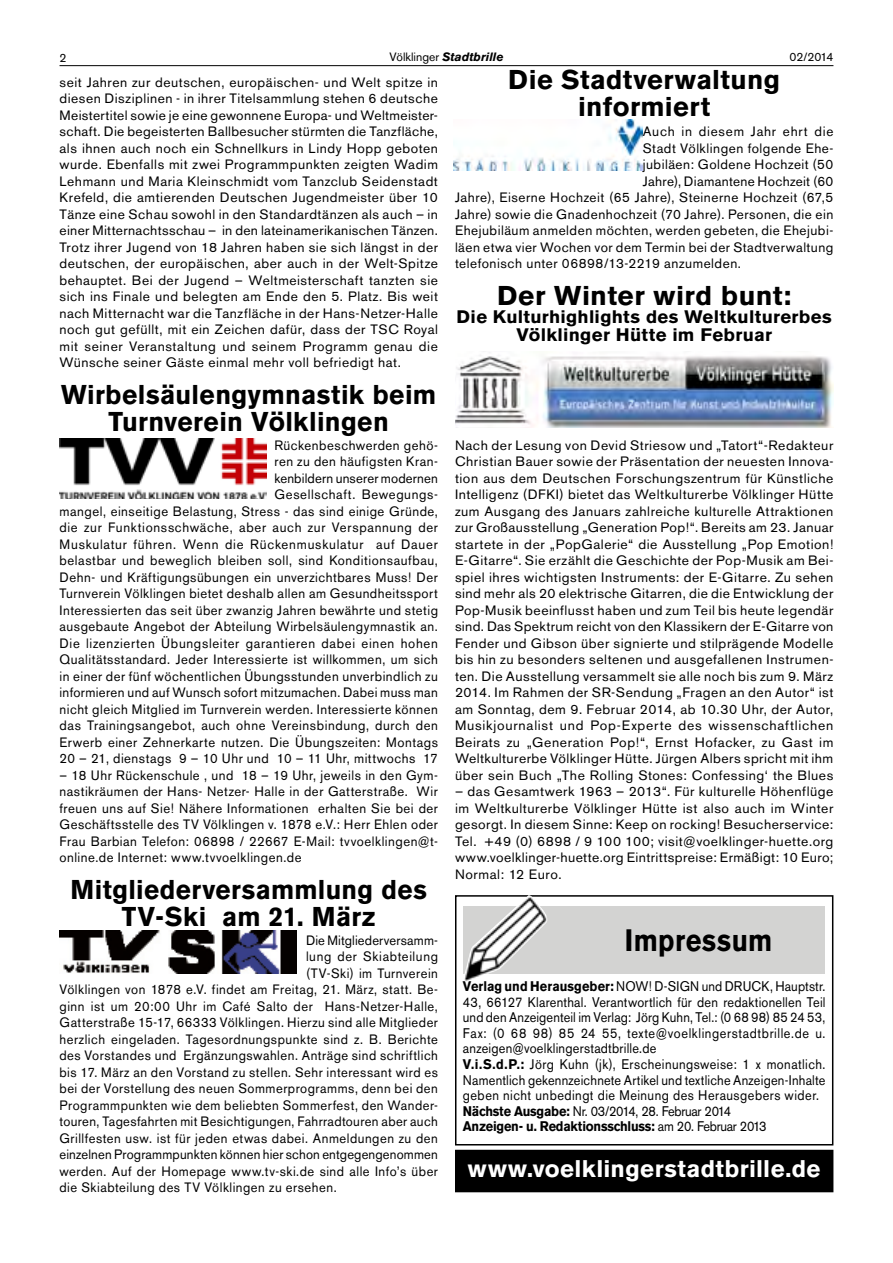
<style>
.page{position:relative;width:893px;height:1263px;background:#fff}
.page>*{position:absolute;margin:0;border:0;box-sizing:border-box;transform-origin:0 0}
.t1{font:700 30.75px "Akzidenz Grotesk BQ";letter-spacing:.02em;color:#000;scale:.88 1}
.t2{font:700 27px/27px "Akzidenz Grotesk BQ";letter-spacing:.015em;color:#000;text-align:center}
.t3{font:700 27px/27px "Akzidenz Grotesk BQ";letter-spacing:.015em;color:#000;text-align:center;scale:.96 1}
.t4{font:700 23.85px "Akzidenz Grotesk BQ";letter-spacing:.015em;color:#fff}
.t5{font:700 18px/18px "Akzidenz Grotesk BQ";letter-spacing:.015em;color:#000;text-align:center}
.t6{font:13.8px/15.6px "Akzidenz Grotesk BQ";letter-spacing:.02em;color:#000;scale:.92 1}
.t7{font:13.5px/16.5px "Akzidenz Grotesk BQ";letter-spacing:.04em;color:#000;text-align:justify}
.t8{font:13.5px "Akzidenz Grotesk BQ";letter-spacing:.04em;color:#000;scale:.96 1}
.t9{font:13.5px "Akzidenz Grotesk BQ";letter-spacing:.01em;color:#000;scale:.96 1}
.t10{font:13.5px "Akzidenz Grotesk BQ";letter-spacing:.015em;color:#000;scale:.96 1}
.t11{font:italic 700 12px "Akzidenz Grotesk BQ";color:#000}
.t12{font:12px "Akzidenz Grotesk BQ";letter-spacing:-.035em;color:#000}
.s1{font-weight:400;font-style:normal}
.s2{font-weight:700}
</style>
<div class="page">
<hr style="left:60px;top:65px;width:773px;height:1px;background:#000">
<div style="left:455px;top:895px;width:378px;height:250px;border:2px solid #000"></div>
<div style="left:463px;top:906px;width:361px;height:68px;background:#d3d3d2"></div>
<img style="left:464px;top:895px;width:83px;height:86px">
<div style="left:456px;top:1150px;width:377px;height:41px;background:#000"></div>
<div style="left:455px;top:1150px;width:378px;height:42px;border:1px solid #000"></div>
<img style="left:60px;top:930px;width:237px;height:43px">
<img style="left:454px;top:120px;width:189px;height:50px">
<img style="left:60px;top:438px;width:207px;height:60px">
<img style="left:455px;top:351px;width:378px;height:76px">
<p class="t12" style="left:60px;top:51px;width:8px">2</p>
<p class="t11" style="left:389px;top:50px;width:116px"><span class="s1">Völklinger</span> Stadtbrille</p>
<p class="t12" style="left:789px;top:50px;width:45px">02/2014</p>
<p class="t7" style="left:60px;top:74px;width:380px">seit Jahren zur deutschen, europäischen- und Welt spitze in diesen Disziplinen - in ihrer Titelsammlung stehen 6 deutsche Meistertitel sowie je eine gewonnene Europa- und Weltmeister&shy;schaft. Die begeisterten Ballbesucher stürmten die Tanzfläche, als ihnen auch noch ein Schnellkurs in Lindy Hopp geboten wurde. Ebenfalls mit zwei Programmpunkten zeigten Wadim Lehmann und Maria Kleinschmidt vom Tanzclub Seidenstadt Krefeld, die amtierenden Deutschen Jugendmeister über 10<br>Tänze eine Schau sowohl in den Standardtänzen als auch – in einer Mitternachtsschau – in den lateinamerikanischen Tänzen.<br>Trotz ihrer Jugend von 18 Jahren haben sie sich längst in der deutschen, der europäischen, aber auch in der Welt-Spitze behauptet. Bei der Jugend – Weltmeisterschaft tanzten sie sich ins Finale und belegten am Ende den 5. Platz. Bis weit nach Mitternacht war die Tanzfläche in der Hans-Netzer-Halle noch gut gefüllt, mit ein Zeichen dafür, dass der TSC Royal mit seiner Veranstaltung und seinem Programm genau die Wünsche seiner Gäste einmal mehr voll befriedigt hat.</p>
<h2 class="t2" style="left:61px;top:381px;width:377px">Wirbelsäulengymnastik beim<br>Turnverein Völklingen</h2>
<p class="t7" style="left:60px;top:437px;width:380px;text-align:right">Rückenbeschwerden gehö-<br>ren zu den häufigsten Kran-<br>kenbildern unserer modernen<br>Gesellschaft. Bewegungs-<br>mangel, einseitige Belastung, Stress - das sind einige Gründe, die zur Funktionsschwäche, aber auch zur Verspannung der Muskulatur führen. Wenn die Rückenmuskulatur auf Dauer belastbar und beweglich bleiben soll, sind Konditionsaufbau, Dehn- und Kräftigungsübungen ein unverzichtbares Muss! Der Turnverein Völklingen bietet deshalb allen am Gesundheitssport Interessierten das seit über zwanzig Jahren bewährte und stetig ausgebaute Angebot der Abteilung Wirbelsäulengymnastik an.<br>Die lizenzierten Übungsleiter garantieren dabei einen hohen Qualitätsstandard. Jeder Interessierte ist willkommen, um sich in einer der fünf wöchentlichen Übungsstunden unverbindlich zu informieren und auf Wunsch sofort mitzumachen. Dabei muss man nicht gleich Mitglied im Turnverein werden. Interessierte können das Trainingsangebot, auch ohne Vereinsbindung, durch den Erwerb einer Zehnerkarte nutzen. Die Übungszeiten: Montags 20 – 21, dienstags 9 – 10 Uhr und 10 – 11 Uhr, mittwochs 17</p>
<p class="t7" style="left:60px;top:767px;width:380px">– 18 Uhr Rückenschule , und 18 – 19 Uhr, jeweils in den Gym&shy;nastikräumen der Hans- Netzer- Halle in der Gatterstraße. Wir freuen uns auf Sie! Nähere Informationen erhalten Sie bei der Geschäftsstelle des TV Völklingen v. 1878 e.V.: Herr Ehlen oder Frau Barbian Telefon: 06898 / 22667 E-Mail: tvvoelklingen@t&shy;online.de Internet: www.tvvoelklingen.de</p>
<h2 class="t3" style="left:71px;top:876px;width:373px">Mitgliederversammlung des<br>TV-Ski am 21. März</h2>
<p class="t10" style="left:306px;top:932px;width:139px">Die Mitgliederversamm-</p>
<p class="t8" style="left:306px;top:948px;width:139px">lung der Skiabteilung</p>
<p class="t8" style="left:306px;top:965px;width:139px">(TV-Ski) im Turnverein</p>
<p class="t8" style="left:60px;top:981px;width:396px">Völklingen von 1878 e.V. findet am Freitag, 21. März, statt. Be-</p>
<p class="t8" style="left:60px;top:998px;width:396px">ginn ist um 20:00 Uhr im Café Salto der Hans-Netzer-Halle,</p>
<p class="t8" style="left:60px;top:1014px;width:396px">Gatterstraße 15-17, 66333 Völklingen. Hierzu sind alle Mitglieder</p>
<p class="t8" style="left:60px;top:1031px;width:396px">herzlich eingeladen. Tagesordnungspunkte sind z. B. Berichte</p>
<p class="t8" style="left:60px;top:1047px;width:396px">des Vorstandes und Ergänzungswahlen. Anträge sind schriftlich</p>
<p class="t8" style="left:60px;top:1064px;width:396px">bis 17. März an den Vorstand zu stellen. Sehr interessant wird es</p>
<p class="t8" style="left:60px;top:1080px;width:396px">bei der Vorstellung des neuen Sommerprogramms, denn bei den</p>
<p class="t8" style="left:60px;top:1097px;width:396px">Programmpunkten wie dem beliebten Sommerfest, den Wander-</p>
<p class="t8" style="left:60px;top:1113px;width:396px">touren, Tagesfahrten mit Besichtigungen, Fahrradtouren aber auch</p>
<p class="t8" style="left:60px;top:1130px;width:396px">Grillfesten usw. ist für jeden etwas dabei. Anmeldungen zu den</p>
<p class="t9" style="left:60px;top:1146px;width:396px">einzelnen Programmpunkten können hier schon entgegengenommen</p>
<p class="t8" style="left:60px;top:1163px;width:396px">werden. Auf der Homepage www.tv-ski.de sind alle Info’s über</p>
<p class="t8" style="left:60px;top:1179px;width:290px">die Skiabteilung des TV Völklingen zu ersehen.</p>
<h2 class="t2" style="left:508px;top:67px;width:273px">Die Stadtverwaltung informiert</h2>
<p class="t7" style="left:643px;top:123px;width:192px">Auch in diesem Jahr ehrt die</p>
<p class="t7" style="left:643px;top:140px;width:192px">Stadt Völklingen folgende Ehe-</p>
<p class="t7" style="left:643px;top:156px;width:192px">jubiläen: Goldene Hochzeit (50</p>
<p class="t7" style="left:643px;top:173px;width:192px">Jahre), Diamantene Hochzeit (60</p>
<p class="t7" style="left:455px;top:189px;width:380px">Jahre), Eiserne Hochzeit (65 Jahre), Steinerne Hochzeit (67,5</p>
<p class="t7" style="left:455px;top:206px;width:380px">Jahre) sowie die Gnadenhochzeit (70 Jahre). Personen, die ein</p>
<p class="t7" style="left:455px;top:222px;width:380px">Ehejubiläum anmelden möchten, werden gebeten, die Ehejubi-</p>
<p class="t7" style="left:455px;top:239px;width:380px">läen etwa vier Wochen vor dem Termin bei der Stadtverwaltung</p>
<p class="t7" style="left:455px;top:255px;width:288px">telefonisch unter 06898/13-2219 anzumelden.</p>
<h2 class="t2" style="left:497px;top:282px;width:296px">Der Winter wird bunt:</h2>
<h3 class="t5" style="left:457px;top:308px;width:377px">Die Kulturhighlights des Weltkulturerbes<br>Völklinger Hütte im Februar</h3>
<p class="t7" style="left:455px;top:437px;width:380px">Nach der Lesung von Devid Striesow und „Tatort“-Redakteur Christian Bauer sowie der Präsentation der neuesten Innova&shy;tion aus dem Deutschen Forschungszentrum für Künstliche Intelligenz (DFKI) bietet das Weltkulturerbe Völklinger Hütte zum Ausgang des Januars zahlreiche kulturelle Attraktionen zur Großausstellung „Generation Pop!“. Bereits am 23. Januar startete in der „PopGalerie“ die Ausstellung „Pop Emotion!<br>E-Gitarre“. Sie erzählt die Geschichte der Pop-Musik am Bei&shy;spiel ihres wichtigsten Instruments: der E-Gitarre. Zu sehen sind mehr als 20 elektrische Gitarren, die die Entwicklung der Pop-Musik beeinflusst haben und zum Teil bis heute legendär sind. Das Spektrum reicht von den Klassikern der E-Gitarre von Fender und Gibson über signierte und stilprägende Modelle bis hin zu besonders seltenen und ausgefallenen Instrumen&shy;ten. Die Ausstellung versammelt sie alle noch bis zum 9. März 2014. Im Rahmen der SR-Sendung „Fragen an den Autor“ ist am Sonntag, dem 9. Februar 2014, ab 10.30 Uhr, der Autor, Musikjournalist und Pop-Experte des wissenschaftlichen Beirats zu „Generation Pop!“, Ernst Hofacker, zu Gast im Weltkulturerbe Völklinger Hütte. Jürgen Albers spricht mit ihm über sein Buch „The Rolling Stones: Confessing‘ the Blues</p>
<p class="t7" style="left:455px;top:783px;width:380px">– das Gesamtwerk 1963 – 2013“. Für kulturelle Höhenflüge im Weltkulturerbe Völklinger Hütte ist also auch im Winter gesorgt. In diesem Sinne: Keep on rocking! Besucherservice:<br>Tel. +49 (0) 6898 / 9 100 100; visit@voelklinger-huette.org www.voelklinger-huette.org Eintrittspreise: Ermäßigt: 10 Euro; Normal: 12 Euro.</p>
<h1 class="t1" style="left:625px;top:922px;width:169px">Impressum</h1>
<p class="t6" style="left:463px;top:979px;width:396px"><span class="s2">Verlag und Herausgeber:</span> NOW! D-SIGN und DRUCK, Hauptstr.<br>43, 66127 Klarenthal. Verantwortlich für den redaktionellen Teil und den Anzeigenteil im Verlag: Jörg Kuhn, Tel.: (0 68 98) 85 24 53, Fax: (0 68 98) 85 24 55, texte@voelklingerstadtbrille.de u. anzeigen@voelklingerstadtbrille.de<br><span class="s2">V.i.S.d.P.:</span> Jörg Kuhn (jk), Erscheinungsweise: 1 x monatlich.<br>Namentlich gekennzeichnete Artikel und textliche Anzeigen-Inhalte geben nicht unbedingt die Meinung des Herausgebers wider.<br><span class="s2">Nächste Ausgabe:</span> Nr. 03/2014, 28. Februar 2014<br><span class="s2">Anzeigen- u. Redaktionsschluss:</span> am 20. Februar 2013</p>
<h3 class="t4" style="left:468px;top:1155px;width:354px">www.voelklingerstadtbrille.de</h3>
</div>
